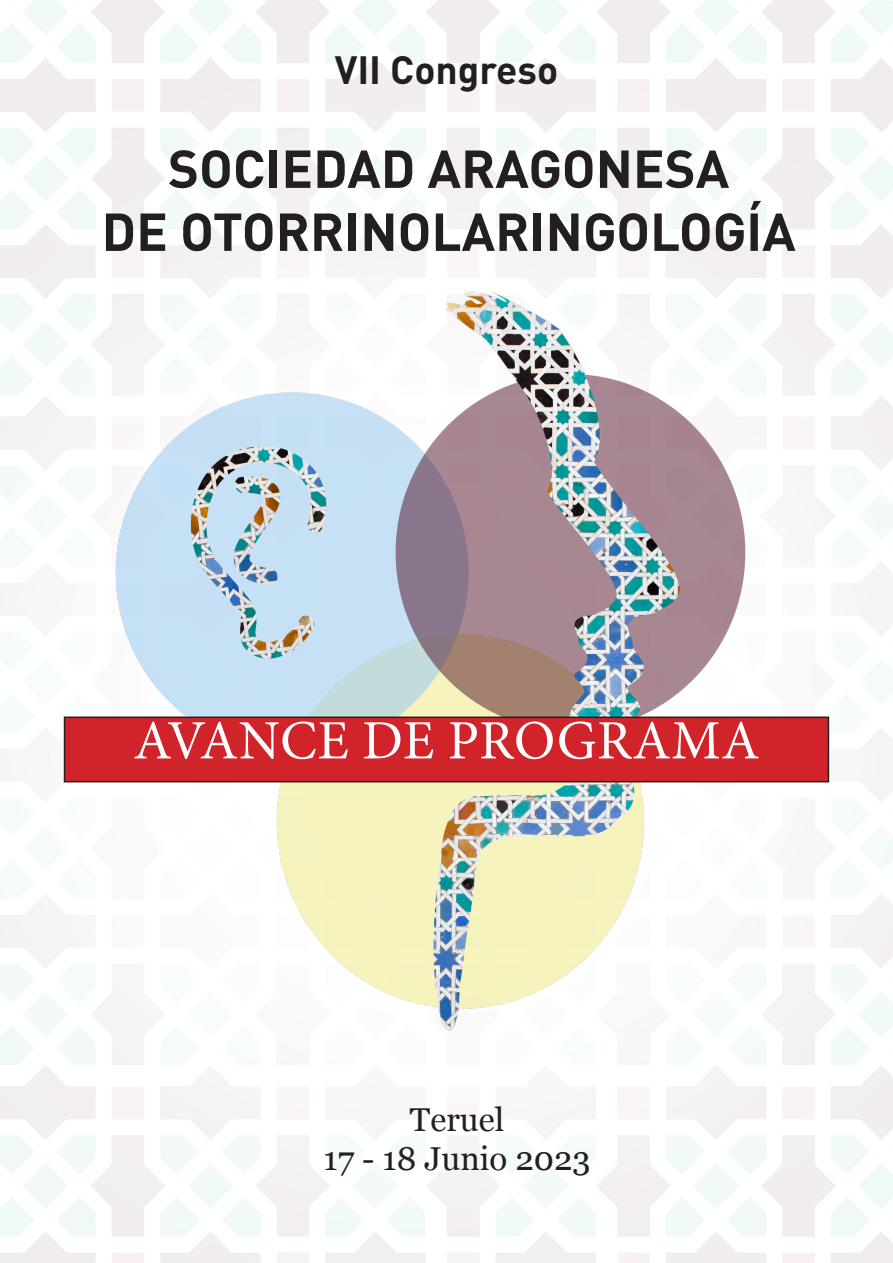
<style>
.page{position:relative;width:893px;height:1263px;background:#fff}
.page>*{position:absolute;margin:0;border:0;box-sizing:border-box;transform-origin:0 0}
.t1{font:55.5px "Minion Pro";letter-spacing:.01em;color:#fff}
.t2{font:700 52.5px "DINOT";color:#231f20}
.t3{font:700 39px "DINOT";color:#231f20}
.t4{font:33px "Georgia";color:#231f20}
</style>
<div class="page">
<img style="left:54px;top:118px;width:785px;height:975px">
<div style="left:65px;top:717px;width:763px;height:65px;background:#d1232a"></div>
<div style="left:64px;top:716px;width:765px;height:66px;border:2px solid #231f20"></div>
<p class="t3" style="left:335px;top:43px;width:225px">VII Congreso</p>
<p class="t2" style="left:168px;top:133px;width:563px">SOCIEDAD ARAGONESA</p>
<p class="t2" style="left:102px;top:196px;width:696px">DE OTORRINOLARINGOLOGÍA</p>
<p class="t1" style="left:133px;top:703px;width:628px">AVANCE DE PROGRAMA</p>
<p class="t4" style="left:410px;top:1095px;width:96px">Teruel</p>
<p class="t4" style="left:324px;top:1135px;width:269px">17 - 18 Junio 2023</p>
</div>
